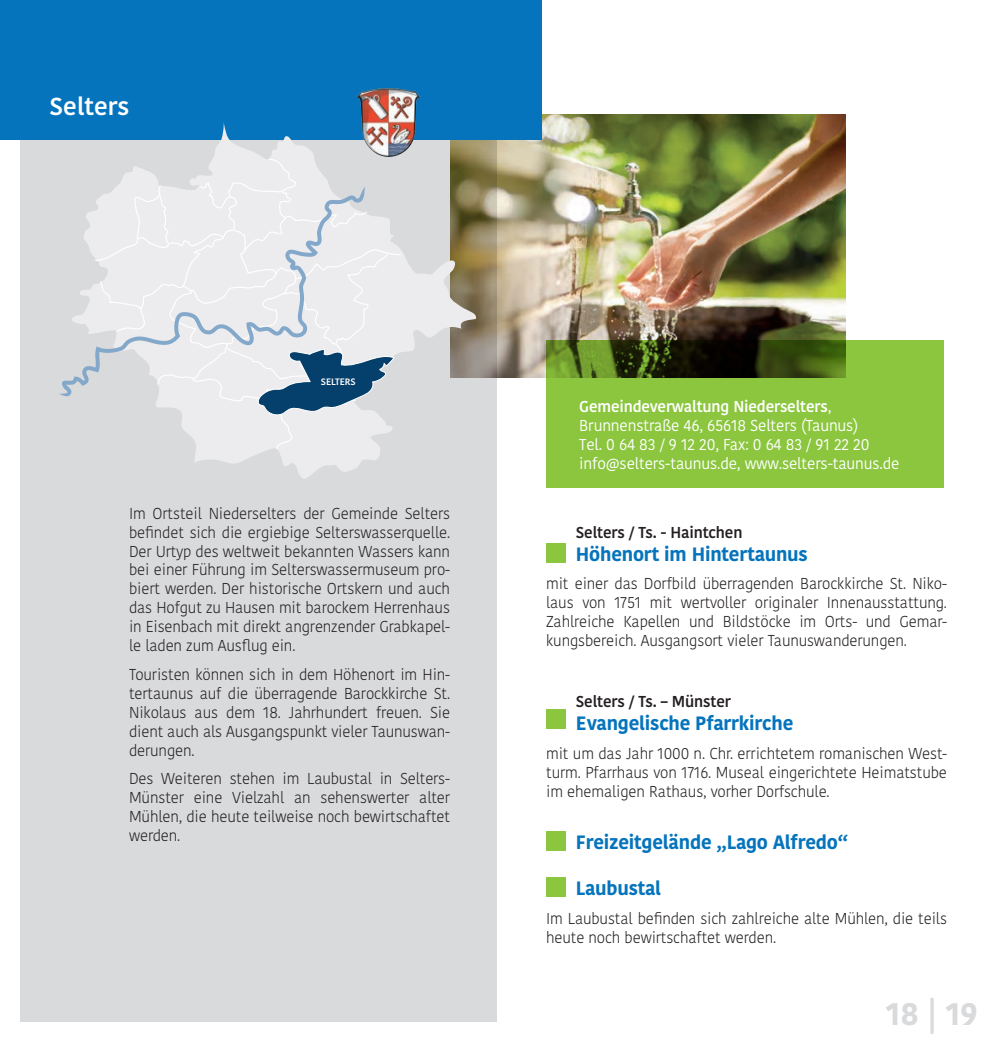
<style>
.page{position:relative;width:993px;height:1042px;background:#fff}
.page>*{position:absolute;margin:0;border:0;box-sizing:border-box;transform-origin:0 0}
.t1{font:700 31.5px "Kohinoor Bangla";color:#d9dadc}
.t2{font:600 24.5px "Kohinoor Bangla";color:#fff}
.t3{font:700 19.25px "Kohinoor Bangla";letter-spacing:-.01em;color:#0574bc}
.t4{font:300 15.75px/18.9px "Kohinoor Bangla";letter-spacing:-.01em;color:#231f20;text-align:justify;scale:.96 1}
.t5{font:15.75px/18.9px "Kohinoor Bangla";letter-spacing:-.01em;color:#fff}
.t6{font:600 15.75px "Kohinoor Bangla";letter-spacing:-.01em;color:#231f20}
.t7{font:600 9.28px "Kohinoor Bangla";color:#fff}
.s1{font-weight:600}
</style>
<div class="page">
<img style="left:496px;top:114px;width:349px;height:264px">
<div style="left:20px;top:19px;width:476px;height:1003px;background:#d9dadc"></div>
<div style="left:0;top:0;width:541px;height:140px;background:#0574bc"></div>
<svg style="left:66px;top:123px;width:411px;height:356px"></svg>
<svg style="left:60px;top:187px;width:34px;height:209px"></svg>
<svg style="left:94px;top:158px;width:308px;height:293px"></svg>
<svg style="left:546px;top:340px;width:397px;height:148px;background:#7aad35"></svg>
<img style="left:356px;top:88px;width:66px;height:70px">
<div style="left:546px;top:543px;width:20px;height:20px;background:#8bc63e"></div>
<div style="left:546px;top:709px;width:20px;height:20px;background:#8bc63e"></div>
<div style="left:546px;top:830px;width:20px;height:20px;background:#8bc63e"></div>
<div style="left:546px;top:877px;width:20px;height:20px;background:#8bc63e"></div>
<p class="t2" style="left:50px;top:86px;width:81px">Selters</p>
<p class="t7" style="left:321px;top:374px;width:36px">SELTERS</p>
<p class="t4" style="left:129px;top:503px;width:336px">Im Ortsteil Niederselters der Gemeinde Selters befindet sich die ergiebige Selterswasserquelle.<br>Der Urtyp des weltweit bekannten Wassers kann bei einer Führung im Selterswassermuseum pro&shy;biert werden. Der historische Ortskern und auch das Hofgut zu Hausen mit barockem Herrenhaus in Eisenbach mit direkt angrenzender Grabkapel&shy;le laden zum Ausflug ein.</p>
<p class="t4" style="left:129px;top:665px;width:336px">Touristen können sich in dem Höhenort im Hin&shy;tertaunus auf die überragende Barockkirche St.<br>Nikolaus aus dem 18. Jahrhundert freuen. Sie dient auch als Ausgangspunkt vieler Taunuswan&shy;derungen.</p>
<p class="t4" style="left:129px;top:769px;width:336px">Des Weiteren stehen im Laubustal in Selters-Münster eine Vielzahl an sehenswerter alter Mühlen, die heute teilweise noch bewirtschaftet werden.</p>
<p class="t5" style="left:579px;top:397px;width:322px"><span class="s1">Gemeindeverwaltung Niederselters</span>, Brunnenstraße 46, 65618 Selters (Taunus)<br>Tel. 0 64 83 / 9 12 20, Fax: 0 64 83 / 91 22 20 info@selters-taunus.de, www.selters-taunus.de</p>
<p class="t6" style="left:575px;top:519px;width:168px">Selters / Ts. - Haintchen</p>
<p class="t3" style="left:575px;top:537px;width:233px">Höhenort im Hintertaunus</p>
<p class="t4" style="left:546px;top:574px;width:419px">mit einer das Dorfbild überragenden Barockkirche St. Niko&shy;laus von 1751 mit wertvoller originaler Innenausstattung.<br>Zahlreiche Kapellen und Bildstöcke im Orts- und Gemar&shy;kungsbereich. Ausgangsort vieler Taunuswanderungen.</p>
<p class="t6" style="left:575px;top:688px;width:156px">Selters / Ts. – Münster</p>
<p class="t3" style="left:575px;top:706px;width:219px">Evangelische Pfarrkirche</p>
<p class="t4" style="left:546px;top:744px;width:419px">mit um das Jahr 1000 n. Chr. errichtetem romanischen West&shy;turm. Pfarrhaus von 1716. Museal eingerichtete Heimatstube im ehemaligen Rathaus, vorher Dorfschule.</p>
<p class="t3" style="left:575px;top:825px;width:273px">Freizeitgelände „Lago Alfredo“</p>
<p class="t3" style="left:575px;top:871px;width:87px">Laubustal</p>
<p class="t4" style="left:546px;top:908px;width:419px">Im Laubustal befinden sich zahlreiche alte Mühlen, die teils heute noch bewirtschaftet werden.</p>
<p class="t1" style="left:885px;top:986px;width:94px">18 | 19</p>
</div>
